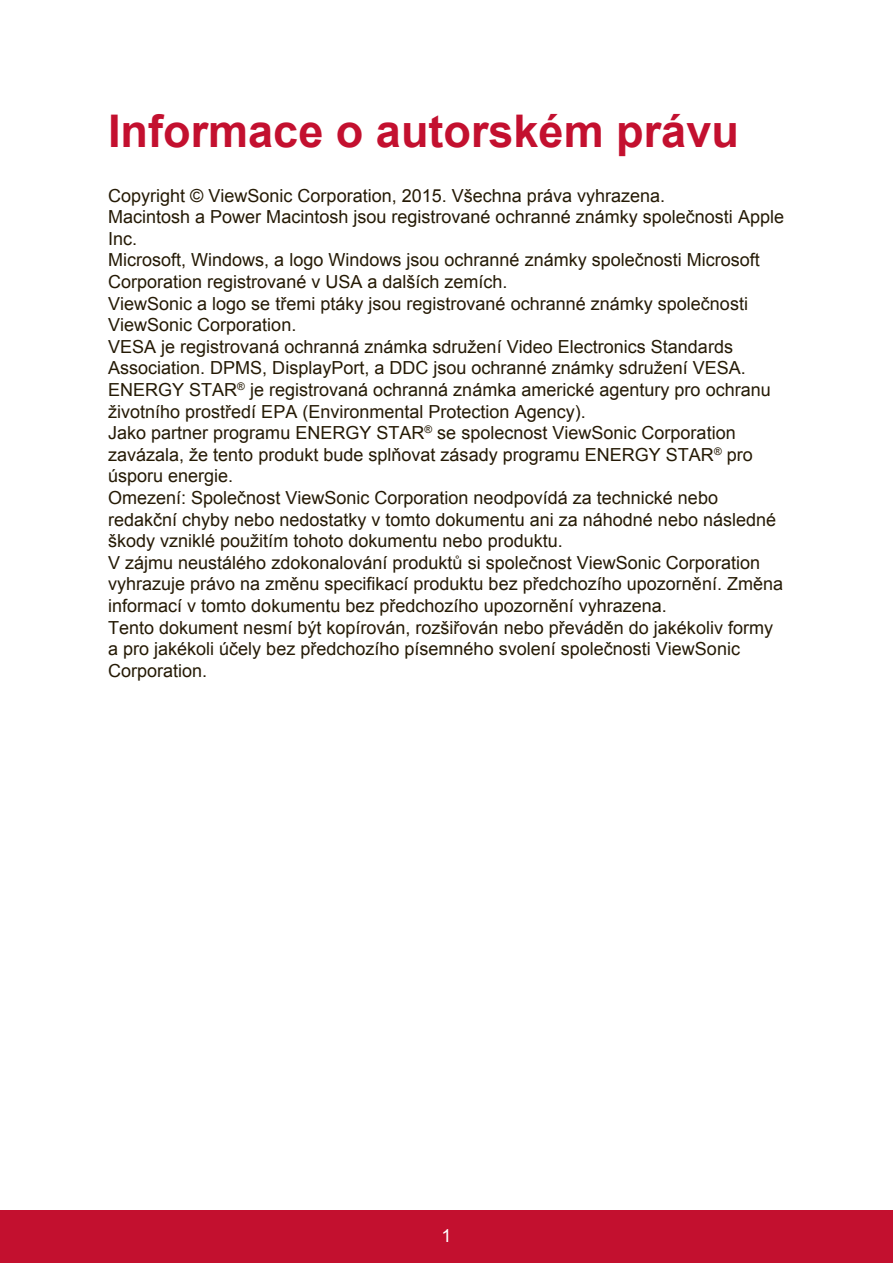
<style>
.page{position:relative;width:893px;height:1263px;background:#fff}
.page>*{position:absolute;margin:0;border:0;box-sizing:border-box;transform-origin:0 0}
.t1{font:700 45px "Arial";color:#c3102f}
.t2{font:18px/21.6px "Arial";color:#251a05}
.t3{font:18px "Arial";color:#fff}
</style>
<div class="page">
<div style="left:0;top:1210px;width:892px;height:53px;background:#c3102f"></div>
<h1 class="t1" style="left:108px;top:101px;width:632px">Informace o autorském právu</h1>
<p class="t2" style="left:108px;top:185px;width:677px">Copyright © ViewSonic Corporation, 2015. Všechna práva vyhrazena.<br>Macintosh a Power Macintosh jsou registrované ochranné známky společnosti Apple Inc.<br>Microsoft, Windows, a logo Windows jsou ochranné známky společnosti Microsoft Corporation registrované v USA a dalších zemích.<br>ViewSonic a logo se třemi ptáky jsou registrované ochranné známky společnosti ViewSonic Corporation.<br>VESA je registrovaná ochranná známka sdružení Video Electronics Standards Association. DPMS, DisplayPort, a DDC jsou ochranné známky sdružení VESA.<br>ENERGY STAR<sup>®</sup> je registrovaná ochranná známka americké agentury pro ochranu životního prostředí EPA (Environmental Protection Agency).<br>Jako partner programu ENERGY STAR<sup>®</sup> se spolecnost ViewSonic Corporation zavázala, že tento produkt bude splňovat zásady programu ENERGY STAR<sup>®</sup> pro úsporu energie.<br>Omezení: Společnost ViewSonic Corporation neodpovídá za technické nebo redakční chyby nebo nedostatky v tomto dokumentu ani za náhodné nebo následné škody vzniklé použitím tohoto dokumentu nebo produktu.<br>V zájmu neustálého zdokonalování produktů si společnost ViewSonic Corporation vyhrazuje právo na změnu specifikací produktu bez předchozího upozornění. Změna informací v tomto dokumentu bez předchozího upozornění vyhrazena.<br>Tento dokument nesmí být kopírován, rozšiřován nebo převáděn do jakékoliv formy a pro jakékoli účely bez předchozího písemného svolení společnosti ViewSonic Corporation.</p>
<p class="t3" style="left:441px;top:1223px;width:12px">1</p>
</div>
